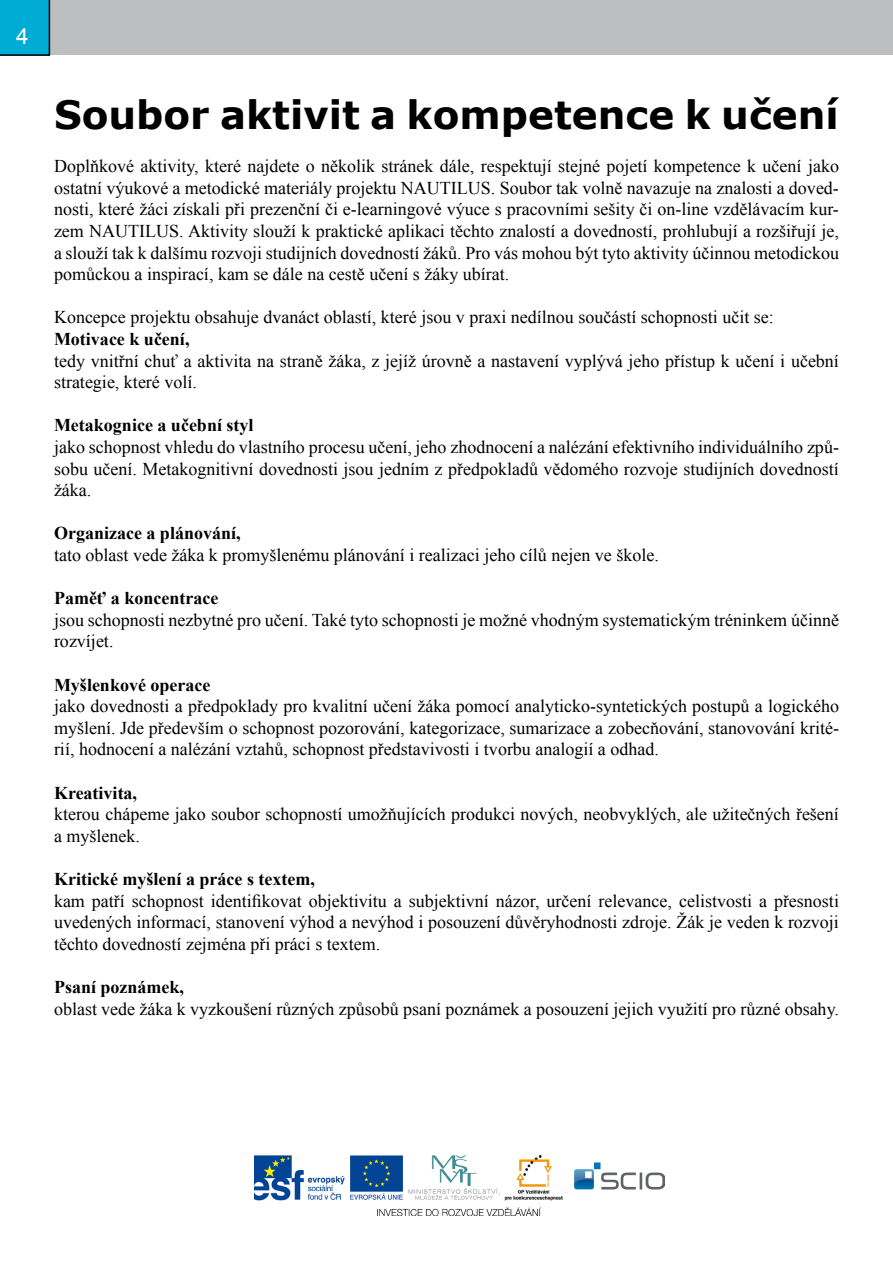
<style>
.page{position:relative;width:893px;height:1263px;background:#fff}
.page>*{position:absolute;margin:0;border:0;box-sizing:border-box;transform-origin:0 0}
.t1{font:700 39px "Verdana";color:#000}
.t2{font:22.5px "Arial";color:#fff}
.t3{font:18px/21.6px "Times New Roman";color:#000;text-align:justify}
.t4{font:700 18px "Times New Roman";color:#000}
</style>
<div class="page">
<img style="left:254px;top:1156px;width:410px;height:59px">
<div style="left:0;top:0;width:893px;height:55px;background:#bcbec0"></div>
<svg style="left:0;top:0;width:50px;height:56px;background:#00a1c8"></svg>
<p class="t2" style="left:16px;top:22px;width:14px">4</p>
<h1 class="t1" style="left:54px;top:89px;width:786px">Soubor aktivit a kompetence k učení</h1>
<p class="t3" style="left:54px;top:155px;width:786px">Doplňkové aktivity, které najdete o několik stránek dále, respektují stejné pojetí kompetence k učení jako ostatní výukové a metodické materiály projektu NAUTILUS. Soubor tak volně navazuje na znalosti a doved&shy;nosti, které žáci získali při prezenční či e-learningové výuce s pracovními sešity či on-line vzdělávacím kur&shy;zem NAUTILUS. Aktivity slouží k praktické aplikaci těchto znalostí a dovedností, prohlubují a rozšiřují je, a slouží tak k dalšímu rozvoji studijních dovedností žáků. Pro vás mohou být tyto aktivity účinnou metodickou pomůckou a inspirací, kam se dále na cestě učení s žáky ubírat.</p>
<p class="t3" style="left:54px;top:306px;width:721px">Koncepce projektu obsahuje dvanáct oblastí, které jsou v praxi nedílnou součástí schopnosti učit se:</p>
<p class="t4" style="left:54px;top:327px;width:137px">Motivace k učení,</p>
<p class="t3" style="left:54px;top:349px;width:786px">tedy vnitřní chuť a aktivita na straně žáka, z jejíž úrovně a nastavení vyplývá jeho přístup k učení i učební strategie, které volí.</p>
<p class="t4" style="left:54px;top:413px;width:201px">Metakognice a učební styl</p>
<p class="t3" style="left:54px;top:436px;width:786px">jako schopnost vhledu do vlastního procesu učení, jeho zhodnocení a nalézání efektivního individuálního způ&shy;sobu učení. Metakognitivní dovednosti jsou jedním z předpokladů vědomého rozvoje studijních dovedností žáka.</p>
<p class="t4" style="left:54px;top:521px;width:188px">Organizace a plánování,</p>
<p class="t3" style="left:54px;top:544px;width:606px">tato oblast vede žáka k promyšlenému plánování i realizaci jeho cílů nejen ve škole.</p>
<p class="t4" style="left:54px;top:586px;width:166px">Paměť a koncentrace</p>
<p class="t3" style="left:54px;top:609px;width:786px">jsou schopnosti nezbytné pro učení. Také tyto schopnosti je možné vhodným systematickým tréninkem účinně rozvíjet.</p>
<p class="t4" style="left:54px;top:672px;width:158px">Myšlenkové operace</p>
<p class="t3" style="left:54px;top:695px;width:786px">jako dovednosti a předpoklady pro kvalitní učení žáka pomocí analyticko-syntetických postupů a logického myšlení. Jde především o schopnost pozorování, kategorizace, sumarizace a zobecňování, stanovování krité&shy;rií, hodnocení a nalézání vztahů, schopnost představivosti i tvorbu analogií a odhad.</p>
<p class="t4" style="left:54px;top:780px;width:85px">Kreativita,</p>
<p class="t3" style="left:54px;top:803px;width:786px">kterou chápeme jako soubor schopností umožňujících produkci nových, neobvyklých, ale užitečných řešení a myšlenek.</p>
<p class="t4" style="left:54px;top:867px;width:262px">Kritické myšlení a práce s textem,</p>
<p class="t3" style="left:54px;top:889px;width:786px">kam patří schopnost identifikovat objektivitu a subjektivní názor, určení relevance, celistvosti a přesnosti uvedených informací, stanovení výhod a nevýhod i posouzení důvěryhodnosti zdroje. Žák je veden k rozvoji těchto dovedností zejména při práci s textem.</p>
<p class="t4" style="left:54px;top:975px;width:132px">Psaní poznámek,</p>
<p class="t3" style="left:54px;top:997px;width:786px">oblast vede žáka k vyzkoušení různých způsobů psaní poznámek a posouzení jejich využití pro různé obsahy.</p>
</div>
